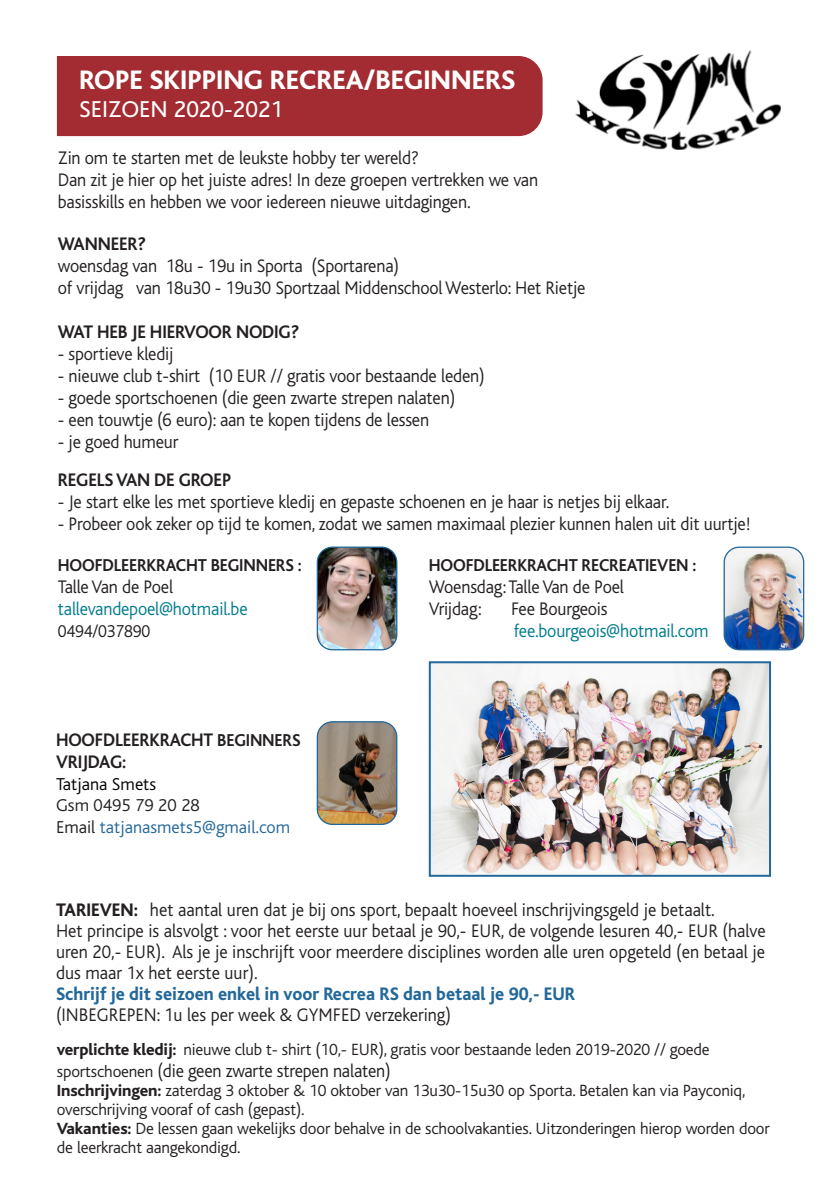
<style>
.page{position:relative;width:840px;height:1191px;background:#fff}
.page>*{position:absolute;margin:0;border:0;box-sizing:border-box;transform-origin:0 0}
.t1{font:800 28px "Bliss";color:#fff}
.t2{font:24px "Bliss";color:#fff}
.t3{font:300 19px/21px "Bliss";letter-spacing:-.01em;color:#231f20;text-align:justify;scale:.95 1}
.t4{font:700 19px "Bliss";letter-spacing:-.01em;color:#231f20;scale:.95 1}
.t5{font:800 19px "Bliss";color:#23689a;scale:.95 1}
.t6{font:300 19px "Bliss";letter-spacing:-.01em;color:#007c8e;scale:.95 1}
.t7{font:700 18px "Bliss";letter-spacing:-.01em;color:#231f20;scale:.95 1}
.t8{font:300 18px "Bliss";color:#23689a}
.t9{font:300 18px "Bliss";letter-spacing:-.005em;color:#231f20}
.t10{font:300 18px "Bliss";color:#000}
.t11{font:300 18px "Bliss";letter-spacing:-.005em;color:#231f20;scale:.95 1}
.t12{font:300 17px/19px "Bliss";letter-spacing:-.01em;color:#231f20}
.s1{font-size:18px}
.s2{color:#231f20}
.s3{font-weight:800}
.s4{font-size:17px}
</style>
<div class="page">
<div style="left:57px;top:56px;width:485px;height:80px;background:#a22c31"></div>
<img style="left:575px;top:50px;width:205px;height:99px">
<img style="left:431px;top:664px;width:336px;height:209px">
<div style="left:428px;top:661px;width:342px;height:215px;border:2px solid #23689a"></div>
<img style="left:725px;top:547px;width:78px;height:103px">
<div style="left:723px;top:546px;width:80px;height:104px;border:1px solid #23689a;border-radius:15px"></div>
<img style="left:318px;top:548px;width:78px;height:102px">
<div style="left:316px;top:546px;width:81px;height:104px;border:1px solid #23689a;border-radius:15px"></div>
<img style="left:318px;top:722px;width:78px;height:102px">
<div style="left:316px;top:721px;width:81px;height:104px;border:1px solid #23689a;border-radius:15px"></div>
<p class="t1" style="left:79px;top:65px;width:437px">ROPE SKIPPING RECREA/BEGINNERS</p>
<p class="t2" style="left:79px;top:97px;width:205px">SEIZOEN 2020-2021</p>
<p class="t3" style="left:58px;top:147px;width:381px">Zin om te starten met de leukste hobby ter wereld?</p>
<p class="t3" style="left:58px;top:169px;width:506px">Dan zit je hier op het juiste adres! In deze groepen vertrekken we van</p>
<p class="t3" style="left:58px;top:191px;width:436px">basisskills en hebben we voor iedereen nieuwe uitdagingen.</p>
<p class="t4" style="left:58px;top:234px;width:94px">WANNEER?</p>
<p class="t3" style="left:58px;top:255px;width:360px">woensdag van 18u - 19u in Sporta (Sportarena)</p>
<p class="t3" style="left:58px;top:277px;width:556px">of vrijdag van 18u30 - 19u30 Sportzaal Middenschool Westerlo: Het Rietje</p>
<p class="t4" style="left:58px;top:322px;width:255px">WAT HEB JE HIERVOOR NODIG?</p>
<p class="t3" style="left:58px;top:343px;width:123px">- sportieve kledij</p>
<p class="t3" style="left:58px;top:365px;width:450px">- nieuwe club t-shirt (10 EUR // gratis voor bestaande leden)</p>
<p class="t3" style="left:58px;top:387px;width:419px">- goede sportschoenen (die geen zwarte strepen nalaten)</p>
<p class="t3" style="left:58px;top:409px;width:392px">- een touwtje (6 euro): aan te kopen tijdens de lessen</p>
<p class="t3" style="left:58px;top:431px;width:128px">- je goed humeur</p>
<p class="t4" style="left:58px;top:470px;width:184px">REGELS VAN DE GROEP</p>
<p class="t3" style="left:58px;top:491px;width:645px">- Je start elke les met sportieve kledij en gepaste schoenen en je haar is netjes bij elkaar.</p>
<p class="t3" style="left:58px;top:513px;width:730px">- Probeer ook zeker op tijd te komen, zodat we samen maximaal plezier kunnen halen uit dit uurtje!</p>
<p class="t7" style="left:58px;top:555px;width:258px">HOOFDLEERKRACHT BEGINNERS :</p>
<p class="t3" style="left:58px;top:576px;width:123px">Talle Van de Poel</p>
<p class="t6" style="left:58px;top:598px;width:201px">tallevandepoel@hotmail.be</p>
<p class="t11" style="left:58px;top:621px;width:99px">0494/037890</p>
<p class="t4" style="left:56px;top:730px;width:259px">HOOFDLEERKRACHT <span class="s1">BEGINNERS</span></p>
<p class="t4" style="left:56px;top:752px;width:76px">VRIJDAG:</p>
<p class="t10" style="left:56px;top:774px;width:102px">Tatjana Smets</p>
<p class="t9" style="left:56px;top:796px;width:145px">Gsm 0495 79 20 28</p>
<p class="t8" style="left:56px;top:817px;width:235px"><span class="s2">Email</span> tatjanasmets5@gmail.com</p>
<p class="t7" style="left:428px;top:555px;width:283px">HOOFDLEERKRACHT RECREATIEVEN :</p>
<p class="t3" style="left:428px;top:576px;width:207px">Woensdag: Talle Van de Poel</p>
<p class="t3" style="left:428px;top:598px;width:57px">Vrijdag:</p>
<p class="t3" style="left:511px;top:598px;width:103px">Fee Bourgeois</p>
<p class="t6" style="left:513px;top:620px;width:206px">fee.bourgeois@hotmail.com</p>
<p class="t3" style="left:56px;top:900px;width:694px"><span class="s3">TARIEVEN:</span> het aantal uren dat je bij ons sport, bepaalt hoeveel inschrijvingsgeld je betaalt.</p>
<p class="t3" style="left:56px;top:921px;width:748px">Het principe is alsvolgt : voor het eerste uur betaal je 90,- EUR, de volgende lesuren 40,- EUR (halve uren 20,- EUR). Als je je inschrijft voor meerdere disciplines worden alle uren opgeteld (en betaal je dus maar 1x het eerste uur).</p>
<p class="t5" style="left:56px;top:984px;width:548px">Schrijf je dit seizoen enkel in voor Recrea RS dan betaal je 90,- EUR</p>
<p class="t3" style="left:56px;top:1005px;width:417px">(INBEGREPEN: 1u les per week &amp; GYMFED verzekering)</p>
<p class="t12" style="left:57px;top:1040px;width:654px"><span class="s3">verplichte kledij:</span> nieuwe club t- shirt (10,- EUR), gratis voor bestaande leden 2019-2020 // goede</p>
<p class="t3" style="left:57px;top:1060px;width:353px"><span class="s4">sportschoenen</span> (die geen zwarte strepen nalaten)</p>
<p class="t12" style="left:57px;top:1081px;width:689px"><span class="s3">Inschrijvingen:</span> zaterdag 3 oktober &amp; 10 oktober van 13u30-15u30 op Sporta. Betalen kan via Payconiq, overschrijving vooraf of cash (gepast).</p>
<p class="t12" style="left:57px;top:1119px;width:713px"><span class="s3">Vakanties:</span> De lessen gaan wekelijks door behalve in de schoolvakanties. Uitzonderingen hierop worden door de leerkracht aangekondigd.</p>
</div>
